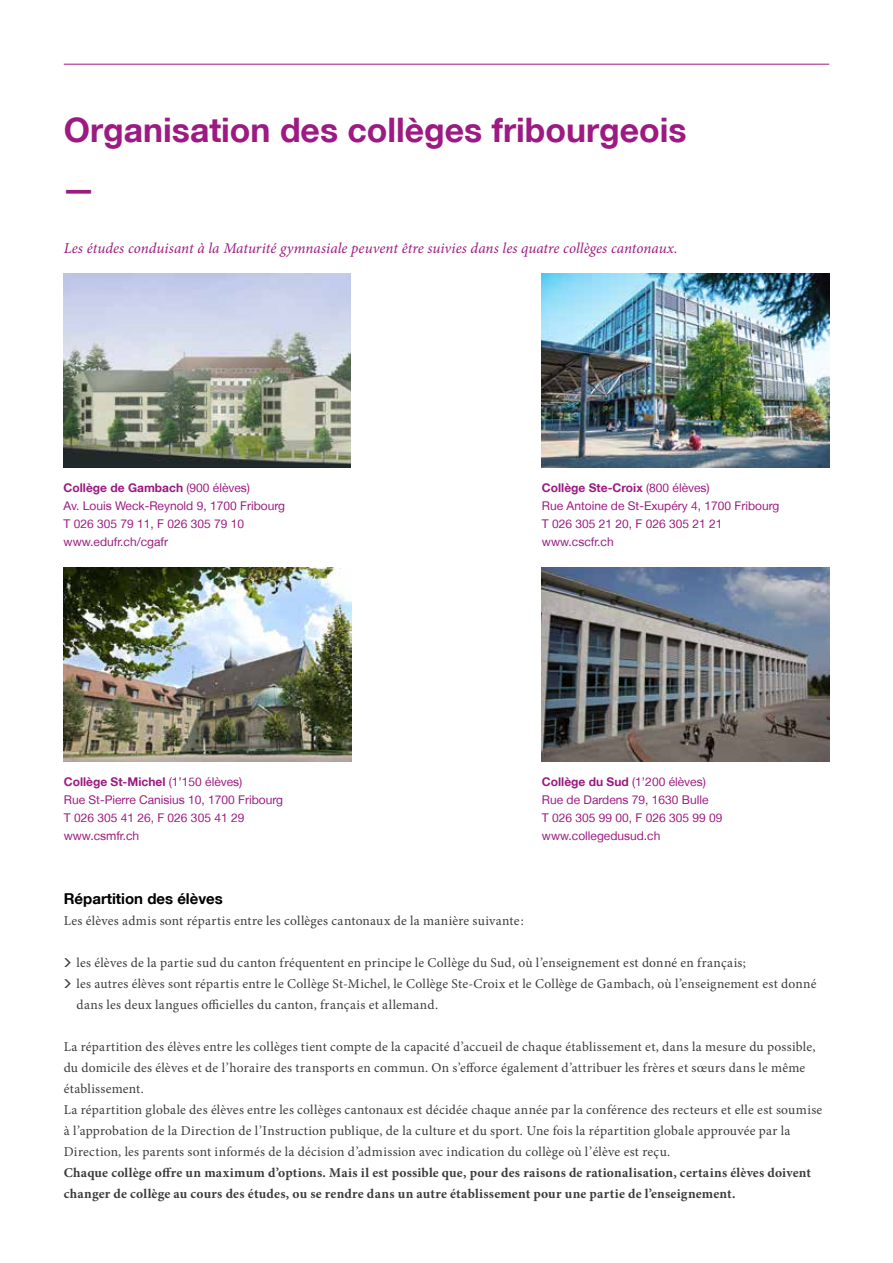
<style>
.page{position:relative;width:893px;height:1263px;background:#fff}
.page>*{position:absolute;margin:0;border:0;box-sizing:border-box;transform-origin:0 0}
.t1{font:700 33.75px/58.5px "Helvetica Neue LT";color:#9c1a81}
.t2{font:italic 15px "Minion Pro";color:#9c1a81}
.t3{font:700 15px "Helvetica Neue LT";color:#000}
.t4{font:13.5px/21px "Minion Pro";letter-spacing:.015em;color:#3c3c3b}
.t5{font:700 13.5px/21px "Minion Pro";letter-spacing:.015em;color:#3c3c3b}
.t6{font:12px/18px "Helvetica Neue LT";color:#9c1a81}
.s1{font-weight:700}
</style>
<div class="page">
<hr style="left:64px;top:64px;width:765px;height:1px;background:#9c1a81">
<img style="left:64px;top:568px;width:287px;height:194px">
<img style="left:64px;top:274px;width:287px;height:194px">
<img style="left:542px;top:568px;width:287px;height:194px">
<img style="left:542px;top:274px;width:287px;height:194px">
<h1 class="t1" style="left:62px;top:100px;width:626px">Organisation des collèges fribourgeois —</h1>
<p class="t2" style="left:64px;top:238px;width:615px">Les études conduisant à la Maturité gymnasiale peuvent être suivies dans les quatre collèges cantonaux.</p>
<p class="t6" style="left:64px;top:479px;width:223px"><span class="s1">Collège de Gambach</span> (900 élèves)<br>Av. Louis Weck-Reynold 9, 1700 Fribourg<br>T 026 305 79 11, F 026 305 79 10 www.edufr.ch/cgafr</p>
<p class="t6" style="left:64px;top:772px;width:221px"><span class="s1">Collège St-Michel</span> (1’150 élèves)<br>Rue St-Pierre Canisius 10, 1700 Fribourg<br>T 026 305 41 26, F 026 305 41 29 www.csmfr.ch</p>
<p class="t6" style="left:542px;top:479px;width:239px"><span class="s1">Collège Ste-Croix</span> (800 élèves)<br>Rue Antoine de St-Exupéry 4, 1700 Fribourg<br>T 026 305 21 20, F 026 305 21 21 www.cscfr.ch</p>
<p class="t6" style="left:542px;top:773px;width:182px"><span class="s1">Collège du Sud</span> (1’200 élèves)<br>Rue de Dardens 79, 1630 Bulle<br>T 026 305 99 00, F 026 305 99 09 www.collegedusud.ch</p>
<p class="t3" style="left:64px;top:889px;width:161px">Répartition des élèves</p>
<p class="t4" style="left:64px;top:910px;width:462px">Les élèves admis sont répartis entre les collèges cantonaux de la manière suivante:</p>
<p class="t4" style="left:77px;top:952px;width:741px">les élèves de la partie sud du canton fréquentent en principe le Collège du Sud, où l’enseignement est donné en français;<br>les autres élèves sont répartis entre le Collège St-Michel, le Collège Ste-Croix et le Collège de Gambach, où l’enseignement est donné dans les deux langues officielles du canton, français et allemand.</p>
<p class="t4" style="left:64px;top:1036px;width:760px">La répartition des élèves entre les collèges tient compte de la capacité d’accueil de chaque établissement et, dans la mesure du possible, du domicile des élèves et de l’horaire des transports en commun. On s’efforce également d’attribuer les frères et sœurs dans le même établissement.<br>La répartition globale des élèves entre les collèges cantonaux est décidée chaque année par la conférence des recteurs et elle est soumise à l’approbation de la Direction de l’Instruction publique, de la culture et du sport. Une fois la répartition globale approuvée par la Direction, les parents sont informés de la décision d’admission avec indication du collège où l’élève est reçu.</p>
<p class="t5" style="left:64px;top:1162px;width:749px">Chaque collège offre un maximum d’options. Mais il est possible que, pour des raisons de rationalisation, certains élèves doivent changer de collège au cours des études, ou se rendre dans un autre établissement pour une partie de l’enseignement.</p>
</div>
